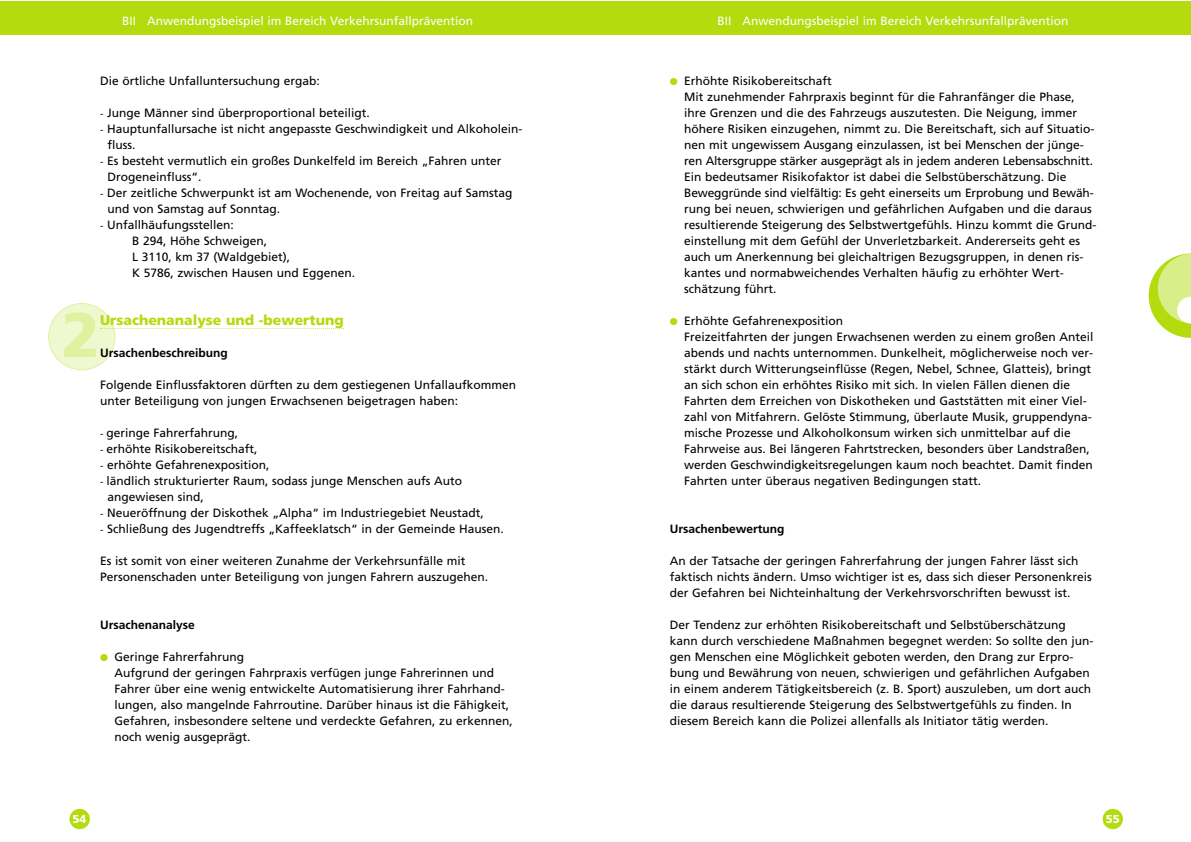
<style>
.page{position:relative;width:1191px;height:842px;background:#fff}
.page>*{position:absolute;margin:0;border:0;box-sizing:border-box;transform-origin:0 0}
.t1{font:900 62.9px "Frutiger";color:#e0f19f}
.t2{font:900 14px "Frutiger";color:#b3db0d}
.t3{font:12px/16px "Frutiger";color:#000}
.t4{font:12px "Frutiger";color:#fff}
.t5{font:700 12px "Frutiger";color:#000}
.t6{font:900 11.4px "Frutiger";color:#fff}
.s1{font-size:10px}
.s2{color:#b3db0d}
</style>
<div class="page">
<div style="left:70px;top:809px;width:20px;height:20px;background:#b3db0d;border-radius:50%"></div>
<div style="left:1103px;top:809px;width:20px;height:20px;background:#b3db0d;border-radius:50%"></div>
<div style="left:0;top:1px;width:595px;height:34px;background:#b3db0d"></div>
<div style="left:595px;top:1px;width:596px;height:34px;background:#b3db0d"></div>
<svg style="left:1149px;top:254px;width:42px;height:84px"></svg>
<svg style="left:48px;top:303px;width:296px;height:67px"></svg>
<p class="t4" style="left:122px;top:16px;width:352px">BII Anwendungsbeispiel im Bereich Verkehrsunfallprävention</p>
<p class="t4" style="left:717px;top:16px;width:352px">BII Anwendungsbeispiel im Bereich Verkehrsunfallprävention</p>
<p class="t3" style="left:100px;top:74px;width:221px">Die örtliche Unfalluntersuchung ergab:</p>
<p class="t3" style="left:100px;top:106px;width:271px"><span class="s1">-</span> Junge Männer sind überproportional beteiligt.</p>
<p class="t3" style="left:108px;top:122px;width:416px;text-indent:-7px"><span class="s1">-</span> Hauptunfallursache ist nicht angepasste Geschwindigkeit und Alkoholein&shy;fluss.</p>
<p class="t3" style="left:108px;top:154px;width:396px;text-indent:-7px"><span class="s1">-</span> Es besteht vermutlich ein großes Dunkelfeld im Bereich „Fahren unter<br>Drogeneinfluss“.</p>
<p class="t3" style="left:108px;top:186px;width:406px;text-indent:-7px"><span class="s1">-</span> Der zeitliche Schwerpunkt ist am Wochenende, von Freitag auf Samstag und von Samstag auf Sonntag.</p>
<p class="t3" style="left:132px;top:218px;width:225px;text-indent:-32px"><span class="s1">-</span> Unfallhäufungsstellen:<br>B 294, Höhe Schweigen,<br>L 3110, km 37 (Waldgebiet),<br>K 5786, zwischen Hausen und Eggenen.</p>
<p class="t2" style="left:100px;top:314px;width:245px">Ursachenanalyse und -bewertung</p>
<p class="t5" style="left:100px;top:348px;width:129px">Ursachenbeschreibung</p>
<p class="t3" style="left:100px;top:378px;width:418px">Folgende Einflussfaktoren dürften zu dem gestiegenen Unfallaufkommen unter Beteiligung von jungen Erwachsenen beigetragen haben:</p>
<p class="t3" style="left:100px;top:426px;width:140px"><span class="s1">-</span> geringe Fahrerfahrung,</p>
<p class="t3" style="left:100px;top:442px;width:159px"><span class="s1">-</span> erhöhte Risikobereitschaft,</p>
<p class="t3" style="left:100px;top:458px;width:171px"><span class="s1">-</span> erhöhte Gefahrenexposition,</p>
<p class="t3" style="left:108px;top:474px;width:356px;text-indent:-7px"><span class="s1">-</span> ländlich strukturierter Raum, sodass junge Menschen aufs Auto angewiesen sind,</p>
<p class="t3" style="left:100px;top:506px;width:385px"><span class="s1">-</span> Neueröffnung der Diskothek „Alpha“ im Industriegebiet Neustadt,</p>
<p class="t3" style="left:100px;top:522px;width:405px"><span class="s1">-</span> Schließung des Jugendtreffs „Kaffeeklatsch“ in der Gemeinde Hausen.</p>
<p class="t3" style="left:100px;top:554px;width:389px">Es ist somit von einer weiteren Zunahme der Verkehrsunfälle mit<br>Personenschaden unter Beteiligung von jungen Fahrern auszugehen.</p>
<p class="t5" style="left:100px;top:620px;width:96px">Ursachenanalyse</p>
<p class="t3" style="left:114px;top:650px;width:400px;text-indent:-14px"><span class="s2">●</span> Geringe Fahrerfahrung<br>Aufgrund der geringen Fahrpraxis verfügen junge Fahrerinnen und Fahrer über eine wenig entwickelte Automatisierung ihrer Fahrhand&shy;lungen, also mangelnde Fahrroutine. Darüber hinaus ist die Fähigkeit, Gefahren, insbesondere seltene und verdeckte Gefahren, zu erkennen, noch wenig ausgeprägt.</p>
<h1 class="t1" style="left:61px;top:310px;width:40px">2</h1>
<p class="t3" style="left:684px;top:73px;width:414px;text-indent:-14px"><span class="s2">●</span> Erhöhte Risikobereitschaft<br>Mit zunehmender Fahrpraxis beginnt für die Fahranfänger die Phase, ihre Grenzen und die des Fahrzeugs auszutesten. Die Neigung, immer höhere Risiken einzugehen, nimmt zu. Die Bereitschaft, sich auf Situatio&shy;nen mit ungewissem Ausgang einzulassen, ist bei Menschen der jünge&shy;ren Altersgruppe stärker ausgeprägt als in jedem anderen Lebensabschnitt.<br>Ein bedeutsamer Risikofaktor ist dabei die Selbstüberschätzung. Die Beweggründe sind vielfältig: Es geht einerseits um Erprobung und Bewäh&shy;rung bei neuen, schwierigen und gefährlichen Aufgaben und die daraus resultierende Steigerung des Selbstwertgefühls. Hinzu kommt die Grund&shy;einstellung mit dem Gefühl der Unverletzbarkeit. Andererseits geht es auch um Anerkennung bei gleichaltrigen Bezugsgruppen, in denen ris&shy;kantes und normabweichendes Verhalten häufig zu erhöhter Wert&shy;schätzung führt.</p>
<p class="t3" style="left:684px;top:314px;width:411px;text-indent:-14px"><span class="s2">●</span> Erhöhte Gefahrenexposition<br>Freizeitfahrten der jungen Erwachsenen werden zu einem großen Anteil abends und nachts unternommen. Dunkelheit, möglicherweise noch ver&shy;stärkt durch Witterungseinflüsse (Regen, Nebel, Schnee, Glatteis), bringt an sich schon ein erhöhtes Risiko mit sich. In vielen Fällen dienen die Fahrten dem Erreichen von Diskotheken und Gaststätten mit einer Viel&shy;zahl von Mitfahrern. Gelöste Stimmung, überlaute Musik, gruppendyna&shy;mische Prozesse und Alkoholkonsum wirken sich unmittelbar auf die Fahrweise aus. Bei längeren Fahrtstrecken, besonders über Landstraßen, werden Geschwindigkeitsregelungen kaum noch beachtet. Damit finden Fahrten unter überaus negativen Bedingungen statt.</p>
<p class="t5" style="left:670px;top:524px;width:116px">Ursachenbewertung</p>
<p class="t3" style="left:670px;top:554px;width:424px">An der Tatsache der geringen Fahrerfahrung der jungen Fahrer lässt sich faktisch nichts ändern. Umso wichtiger ist es, dass sich dieser Personenkreis der Gefahren bei Nichteinhaltung der Verkehrsvorschriften bewusst ist.</p>
<p class="t3" style="left:670px;top:618px;width:425px">Der Tendenz zur erhöhten Risikobereitschaft und Selbstüberschätzung kann durch verschiedene Maßnahmen begegnet werden: So sollte den jun&shy;gen Menschen eine Möglichkeit geboten werden, den Drang zur Erpro&shy;bung und Bewährung von neuen, schwierigen und gefährlichen Aufgaben in einem anderem Tätigkeitsbereich (z. B. Sport) auszuleben, um dort auch die daraus resultierende Steigerung des Selbstwertgefühls zu finden. In diesem Bereich kann die Polizei allenfalls als Initiator tätig werden.</p>
<p class="t6" style="left:73px;top:815px;width:15px">54</p>
<p class="t6" style="left:1106px;top:815px;width:15px">55</p>
</div>
